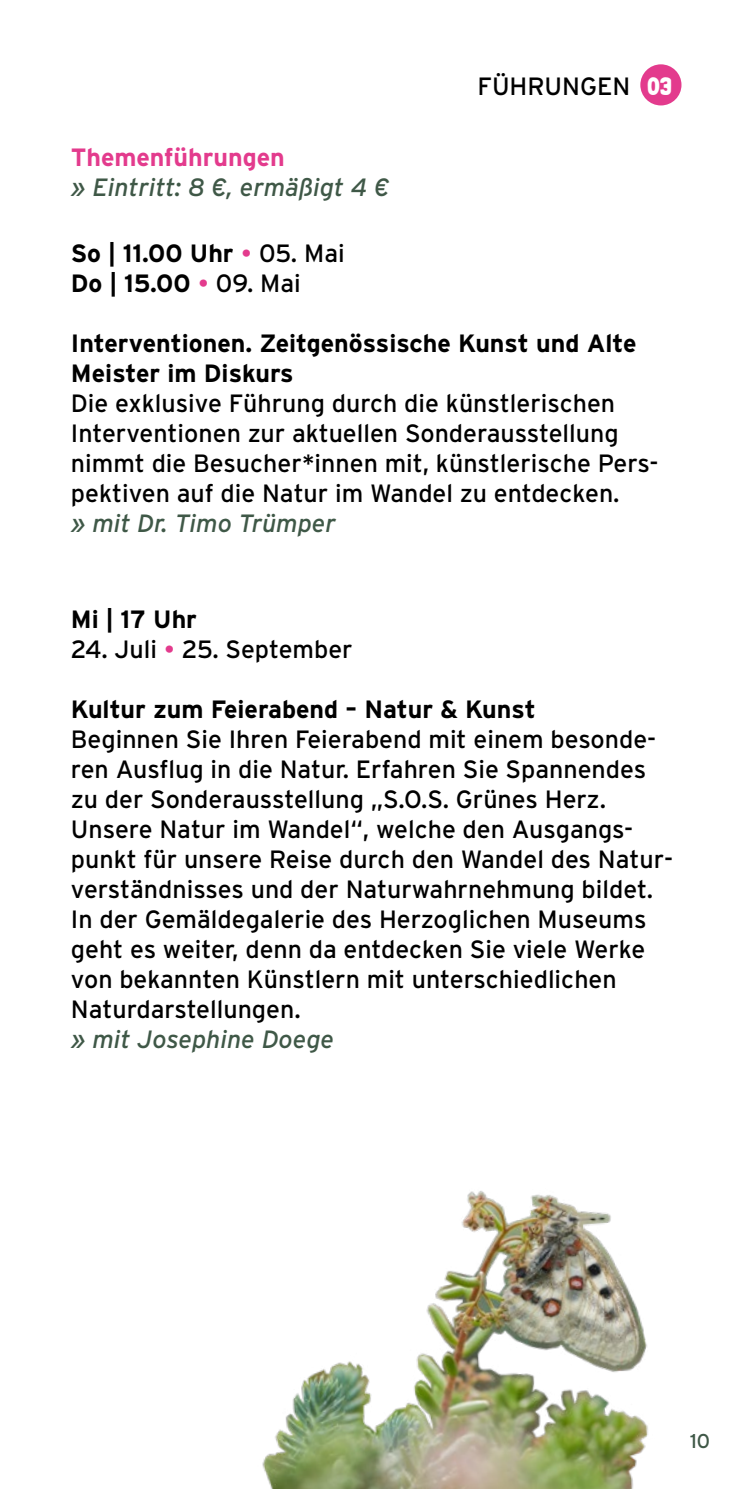
<style>
.page{position:relative;width:745px;height:1489px;background:#fff}
.page>*{position:absolute;margin:0;border:0;box-sizing:border-box;transform-origin:0 0}
.t1{font:25px/30px "Interstate";color:#000}
.t2{font:700 25px/30px "Interstate";color:#000}
.t3{font:italic 25px "Interstate";color:#3f5847}
.t4{font:700 25px "Interstate";color:#e33b8d}
.t5{font:20px "Interstate";color:#3f5847}
.s1{font-family:"Londrina Solid";color:#fff}
.s2{font-family:"Stone Humanist ITC Std";font-weight:500;color:#e33b8d}
.s3{font-weight:400}
</style>
<div class="page">
<img style="left:262px;top:1191px;width:386px;height:297px">
<div style="left:640px;top:64px;width:41px;height:41px;background:#e33b8d;border-radius:50%"></div>
<p class="t4" style="left:71px;top:143px;width:215px">Themenführungen</p>
<p class="t3" style="left:71px;top:173px;width:320px">» Eintritt: 8 €, ermäßigt 4 €</p>
<p class="t1" style="left:477px;top:71px;width:196px">FÜHRUNGEN <span class="s1">03</span></p>
<p class="t2" style="left:71px;top:238px;width:275px">So | 11.00 Uhr <span class="s2">•</span> <span class="s3">05. Mai<br></span>Do | 15.00 <span class="s2">•</span> <span class="s3">09. Mai</span></p>
<p class="t2" style="left:71px;top:328px;width:566px">Interventionen. Zeitgenössische Kunst und Alte<br>Meister im Diskurs</p>
<p class="t1" style="left:71px;top:388px;width:588px">Die exklusive Führung durch die künstlerischen Interventionen zur aktuellen Sonderausstellung nimmt die Besucher*innen mit, künstlerische Pers&shy;pektiven auf die Natur im Wandel zu entdecken.</p>
<p class="t3" style="left:71px;top:509px;width:266px">» mit Dr. Timo Trümper</p>
<p class="t2" style="left:71px;top:604px;width:127px">Mi | 17 Uhr</p>
<p class="t1" style="left:71px;top:634px;width:283px">24. Juli <span class="s2">•</span> 25. September</p>
<p class="t2" style="left:71px;top:694px;width:466px">Kultur zum Feierabend – Natur &amp; Kunst</p>
<p class="t1" style="left:71px;top:724px;width:603px">Beginnen Sie Ihren Feierabend mit einem besonde&shy;ren Ausflug in die Natur. Erfahren Sie Spannendes zu der Sonderausstellung „S.O.S. Grünes Herz.<br>Unsere Natur im Wandel“, welche den Ausgangs&shy;punkt für unsere Reise durch den Wandel des Natur&shy;verständnisses und der Naturwahrnehmung bildet.<br>In der Gemäldegalerie des Herzoglichen Museums geht es weiter, denn da entdecken Sie viele Werke von bekannten Künstlern mit unterschiedlichen Naturdarstellungen.</p>
<p class="t3" style="left:71px;top:1025px;width:264px">» mit Josephine Doege</p>
<p class="t5" style="left:689px;top:1429px;width:22px">10</p>
</div>
